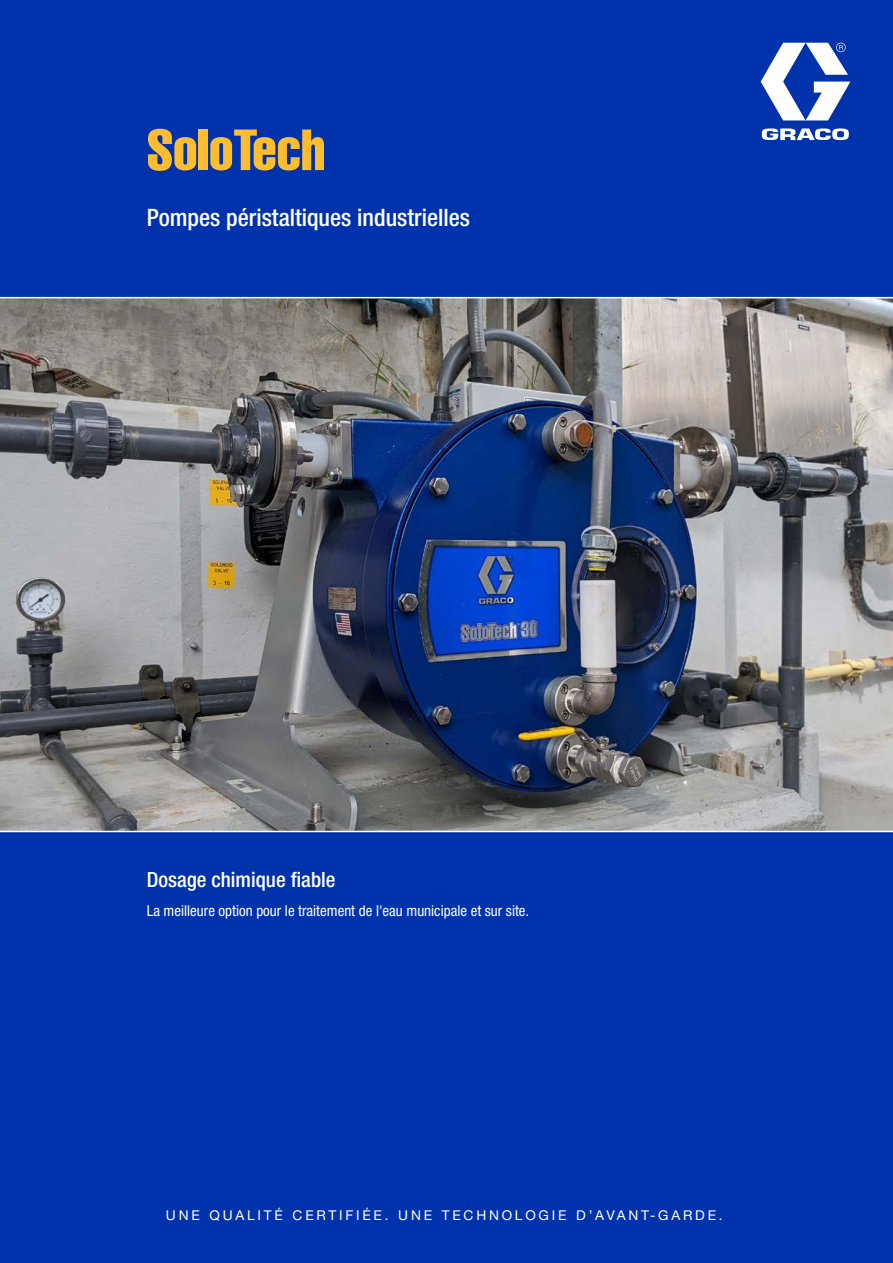
<style>
.page{position:relative;width:893px;height:1263px;background:#fff}
.page>*{position:absolute;margin:0;border:0;box-sizing:border-box;transform-origin:0 0}
.t1{font:57px "Helvetica LT Std Comp";color:#fcbd30}
.t2{font:500 condensed 24px "Helvetica Neue LT Std";color:#fff}
.t3{font:500 condensed 21px "Helvetica Neue LT Std";color:#fff}
.t4{font:condensed 15px "Helvetica Neue LT Std";color:#fff}
.t5{font:13.5px "Helvetica Neue LT Std";letter-spacing:.2em;color:#fff}
</style>
<div class="page">
<div style="left:0;top:0;width:893px;height:298px;background:#0033ab"></div>
<div style="left:0;top:831px;width:893px;height:432px;background:#0033ab"></div>
<svg style="left:761px;top:43px;width:89px;height:97px"></svg>
<img style="left:0;top:297px;width:893px;height:535px">
<h1 class="t1" style="left:147px;top:114px;width:180px">SoloTech</h1>
<h2 class="t2" style="left:147px;top:203px;width:325px">Pompes péristaltiques industrielles</h2>
<h3 class="t3" style="left:147px;top:867px;width:190px">Dosage chimique fiable</h3>
<p class="t4" style="left:147px;top:902px;width:384px">La meilleure option pour le traitement de l'eau municipale et sur site.</p>
<p class="t5" style="left:166px;top:1207px;width:558px">UNE QUALITÉ CERTIFIÉE. UNE TECHNOLOGIE D’AVANT-GARDE.</p>
</div>
